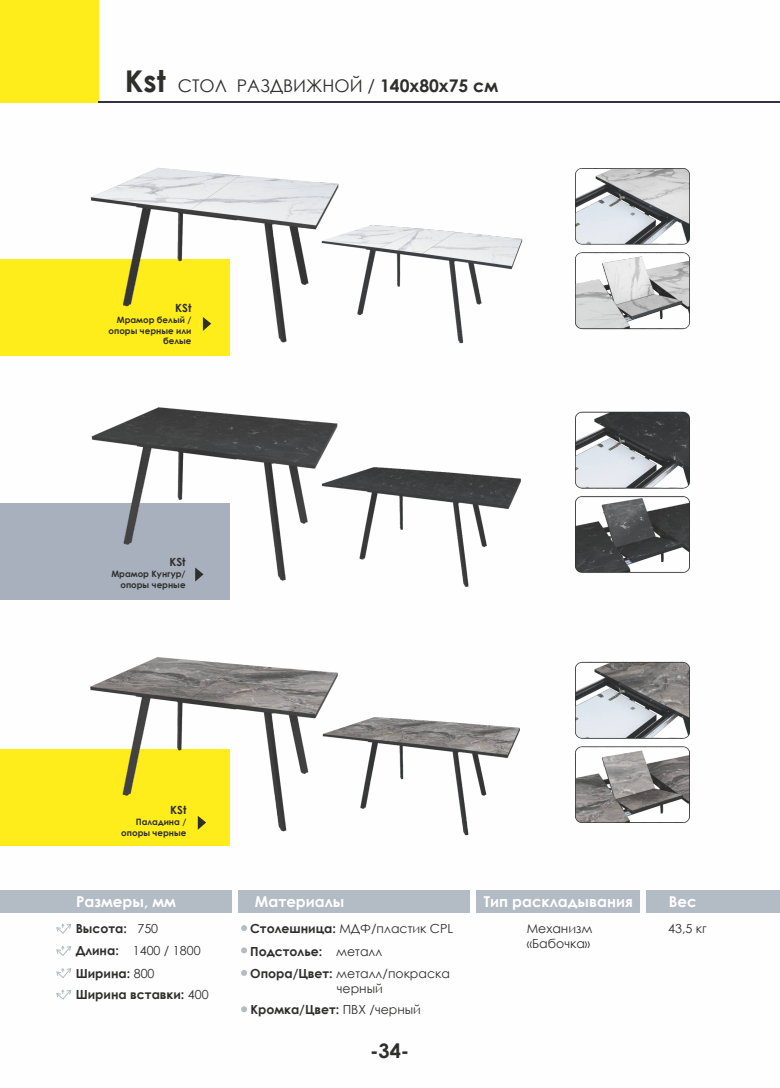
<style>
.page{position:relative;width:780px;height:1088px;background:#fff}
.page>*{position:absolute;margin:0;border:0;box-sizing:border-box;transform-origin:0 0}
.t1{font:700 20px "Century Gothic";color:#2e2e2d}
.t2{font:17.5px "Century Gothic";color:#2e2e2d}
.t3{font:700 15px "Century Gothic";color:#fefefe}
.t4{font:12.5px/22.4px "Century Gothic";color:#2e2e2d}
.t5{font:700 12.5px/22.1px "Century Gothic";color:#2e2e2d}
.t6{font:700 11.25px "Century Gothic";color:#2e2e2d}
.t7{font:700 8.75px/10.6px "Century Gothic";color:#2e2e2d;text-align:right}
.s1{font-weight:700;font-size:30px}
.s2{font-weight:700}
.s3{font-weight:400}
</style>
<div class="page">
<div style="left:0;top:0;width:99px;height:103px;background:#ffec1b"></div>
<hr style="left:99px;top:101px;width:680px;height:2px;background:#333245">
<div style="left:0;top:259px;width:230px;height:97px;background:#ffec1b"></div>
<div style="left:0;top:503px;width:230px;height:96px;background:#a7b0bc"></div>
<div style="left:0;top:749px;width:230px;height:96px;background:#ffec1b"></div>
<img style="left:575px;top:168px;width:114px;height:655px">
<img style="left:66px;top:167px;width:457px;height:679px">
<div style="left:0;top:890px;width:231px;height:23px;background:#b3bbc5"></div>
<svg style="left:56px;top:924px;width:15px;height:10px"></svg>
<svg style="left:56px;top:946px;width:15px;height:10px"></svg>
<svg style="left:56px;top:968px;width:15px;height:10px"></svg>
<div style="left:238px;top:890px;width:231px;height:23px;background:#b3bbc5"></div>
<div style="left:476px;top:890px;width:163px;height:23px;background:#b3bbc5"></div>
<svg style="left:241px;top:925px;width:6px;height:6px"></svg>
<svg style="left:241px;top:947px;width:6px;height:6px"></svg>
<svg style="left:241px;top:970px;width:6px;height:6px"></svg>
<svg style="left:56px;top:989px;width:15px;height:11px"></svg>
<div style="left:646px;top:890px;width:133px;height:23px;background:#b3bbc5"></div>
<svg style="left:241px;top:1006px;width:6px;height:6px"></svg>
<h2 class="t2" style="left:125px;top:79px;width:374px"><span class="s1">Kst</span> СТОЛ РАЗДВИЖНОЙ / <span class="s2">140х80х75 см</span></h2>
<p class="t6" style="left:175px;top:304px;width:18px">КSt</p>
<p class="t7" style="left:108px;top:316px;width:84px">Мрамор белый / опоры черные или белые</p>
<p class="t6" style="left:169px;top:557px;width:18px">КSt</p>
<p class="t7" style="left:111px;top:569px;width:76px">Мрамор Кунгур/ опоры черные</p>
<p class="t6" style="left:170px;top:806px;width:18px">КSt</p>
<p class="t7" style="left:121px;top:817px;width:67px">Паладина / опоры черные</p>
<p class="t3" style="left:76px;top:896px;width:101px">Размеры, мм</p>
<p class="t5" style="left:76px;top:919px;width:126px">Высота: <span class="s3">750<br></span>Длина: <span class="s3">1400 / 1800<br></span>Ширина: <span class="s3">800</span></p>
<p class="t5" style="left:76px;top:984px;width:134px">Ширина вставки: <span class="s3">400</span></p>
<p class="t3" style="left:255px;top:896px;width:91px">Материалы</p>
<p class="t3" style="left:483px;top:896px;width:151px">Тип раскладывания</p>
<p class="t4" style="left:250px;top:918px;width:204px"><span class="s2">Столешница:</span> МДФ/пластик CPL<br><span class="s2">Подстолье:</span> металл<br><span class="s2">Опора/Цвет:</span> металл/покраска</p>
<p class="t4" style="left:337px;top:978px;width:47px">черный</p>
<p class="t4" style="left:526px;top:922px;width:67px;line-height:14.9px">Механизм «Бабочка»</p>
<p class="t5" style="left:250px;top:999px;width:172px">Кромка/Цвет: <span class="s3">ПВХ /черный</span></p>
<h1 class="t1" style="left:370px;top:1043px;width:41px">-34-</h1>
<p class="t3" style="left:668px;top:896px;width:29px">Вес</p>
<p class="t4" style="left:668px;top:918px;width:40px">43,5 кг</p>
</div>
